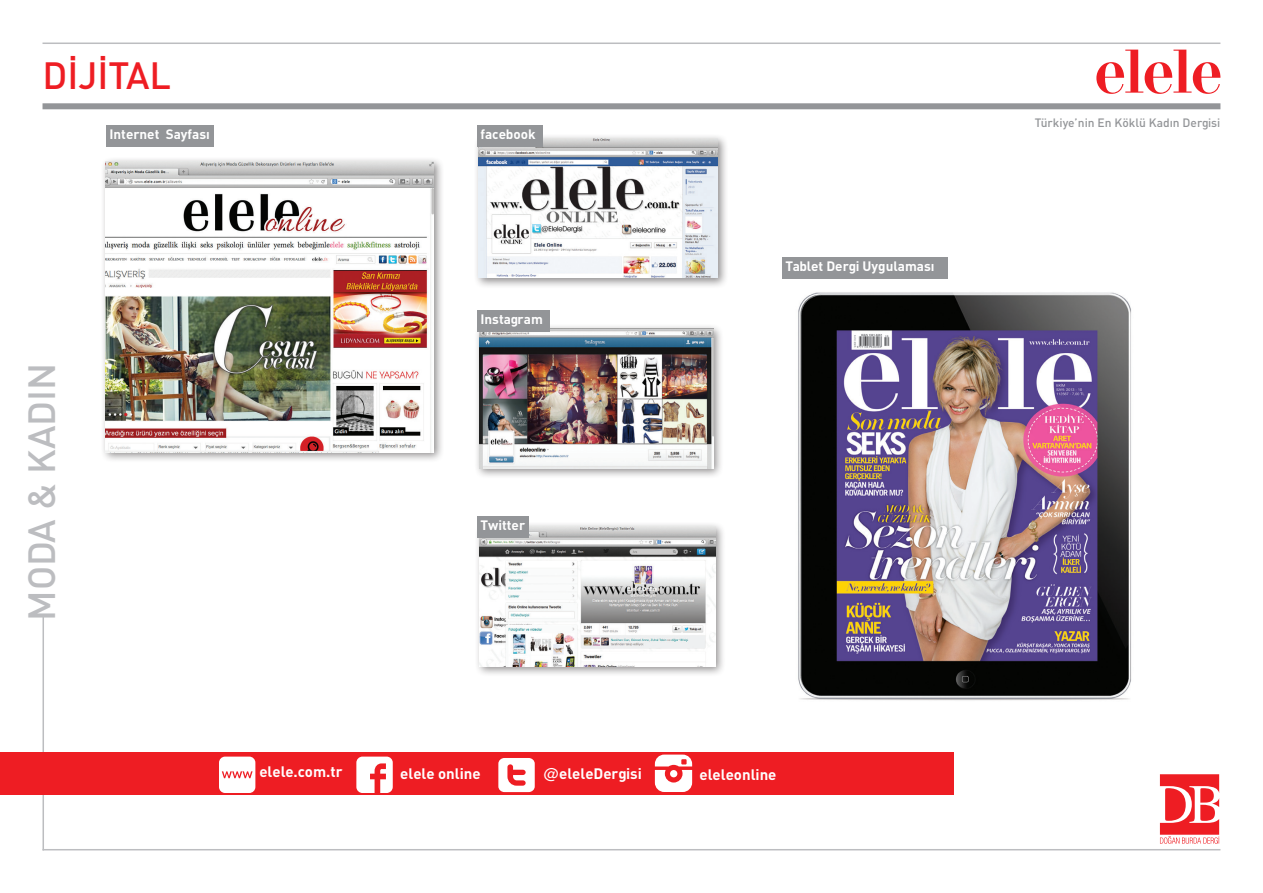
<style>
.page{position:relative;width:1263px;height:893px;background:#fff}
.page>*{position:absolute;margin:0;border:0;box-sizing:border-box;transform-origin:0 0}
.t1{font:37.5px "DIN Medium Tr";color:#bcbdc0}
.t2{font:37.5px "DIN Medium Tr";color:#ee1d23}
.t3{font:15px "DINT Bold Tr";color:#fff}
.t4{font:13.5px "DINT Bold Tr";color:#fff}
.t5{font:12px "DIN Medium Tr";color:#939598}
.s1{font-family:"Helveticam";font-weight:500}
</style>
<div class="page">
<svg style="left:1096px;top:50px;width:124px;height:44px"></svg>
<hr style="left:43px;top:617px;width:1px;height:233px;background:#bcbdc0">
<div style="left:0;top:753px;width:954px;height:42px;background:#ee1d23"></div>
<svg style="left:1160px;top:774px;width:59px;height:70px"></svg>
<div style="left:43px;top:103px;width:1177px;height:6px;background:#939598"></div>
<hr style="left:43px;top:43px;width:1177px;height:1px;background:#bcbdc0">
<hr style="left:43px;top:849px;width:1177px;height:1px;background:#bcbdc0">
<div style="left:473px;top:133px;width:256px;height:156px;background:#231f20;opacity:.5"></div>
<img style="left:478px;top:138px;width:240px;height:140px">
<div style="left:474px;top:324px;width:250px;height:156px;background:#231f20;opacity:.5"></div>
<img style="left:479px;top:329px;width:234px;height:139px">
<div style="left:474px;top:521px;width:252px;height:157px;background:#231f20;opacity:.5"></div>
<img style="left:479px;top:527px;width:236px;height:139px">
<div style="left:477px;top:125px;width:66px;height:22px;background:#939598"></div>
<div style="left:106px;top:125px;width:108px;height:22px;background:#939598"></div>
<div style="left:477px;top:310px;width:73px;height:22px;background:#939598"></div>
<div style="left:477px;top:516px;width:51px;height:21px;background:#939598"></div>
<svg style="left:655px;top:755px;width:37px;height:37px"></svg>
<svg style="left:219px;top:757px;width:36px;height:36px"></svg>
<svg style="left:356px;top:757px;width:37px;height:36px"></svg>
<svg style="left:498px;top:758px;width:37px;height:34px"></svg>
<div style="left:100px;top:156px;width:345px;height:308px;background:#231f20;opacity:.5"></div>
<img style="left:105px;top:162px;width:328px;height:290px">
<img style="left:782px;top:278px;width:349px;height:423px">
<div style="left:782px;top:257px;width:166px;height:21px;background:#939598"></div>
<p class="t2" style="left:43px;top:51px;width:130px">DİJİTAL</p>
<p class="t4" style="left:109px;top:125px;width:102px">Internet Sayfası</p>
<p class="t4" style="left:480px;top:125px;width:57px">facebook</p>
<p class="t1" style="left:18px;top:621px;width:260px;rotate:-90deg">MODA &amp; KADIN</p>
<p class="t4" style="left:480px;top:310px;width:64px">Instagram</p>
<p class="t4" style="left:480px;top:516px;width:46px">Twitter</p>
<p class="t4" style="left:785px;top:257px;width:150px">Tablet Dergi Uygulaması</p>
<p class="t3" style="left:259px;top:762px;width:85px">elele.com.tr</p>
<p class="t3" style="left:544px;top:763px;width:99px"><span class="s1">@</span>eleleDergisi</p>
<p class="t3" style="left:699px;top:764px;width:78px">eleleonline</p>
<p class="t3" style="left:400px;top:763px;width:82px">elele online</p>
<p class="t5" style="left:1035px;top:115px;width:187px">Türkiye’nin En Köklü Kadın Dergisi</p>
</div>
